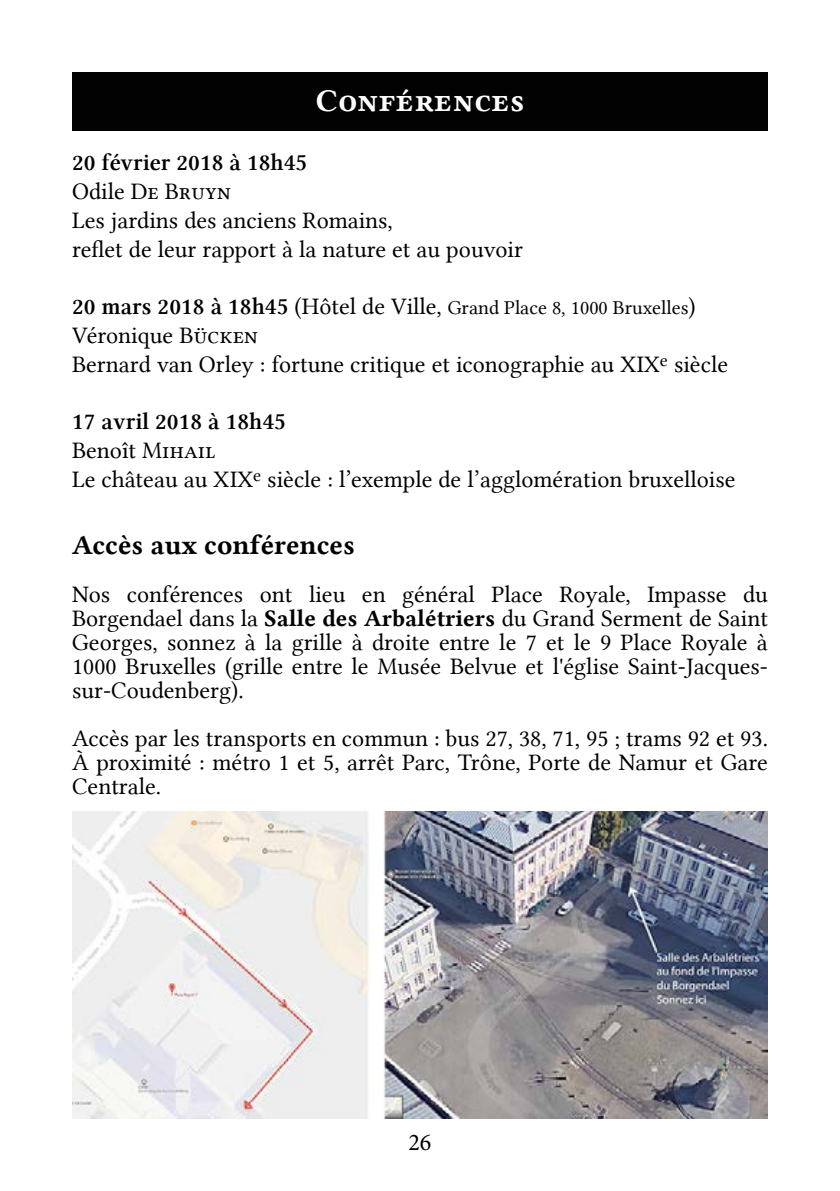
<style>
.page{position:relative;width:840px;height:1191px;background:#fff}
.page>*{position:absolute;margin:0;border:0;box-sizing:border-box;transform-origin:0 0}
.t1{font:32px "Lin Libertine B";color:#fff}
.t2{font:28px "Lin Libertine B";color:#000}
.t3{font:24px/24px "Lin Libertine";color:#000}
.t4{font:24px "Lin Libertine Z";color:#000}
.t5{font:24px "Minion Pro";color:#000}
.t6{font:20px "Lin Libertine";color:#000}
.s1{font-family:"Lin Libertine Z";font-size:24px}
.s2{font-size:24px}
.s3{font-family:"Lin Libertine B"}
</style>
<div class="page">
<div style="left:72px;top:72px;width:695px;height:59px;background:#020203"></div>
<img style="left:72px;top:812px;width:695px;height:307px">
<h1 class="t1" style="left:316px;top:79px;width:210px">Conférences</h1>
<p class="t4" style="left:72px;top:149px;width:237px">20 février 2018 à 18h45</p>
<p class="t3" style="left:72px;top:177px;width:452px;line-height:28.8px">Odile De Bruyn<br>Les jardins des anciens Romains,<br>reflet de leur rapport à la nature et au pouvoir</p>
<p class="t6" style="left:72px;top:296px;width:624px"><span class="s1">20 mars 2018 à 18h45</span> <span class="s2">(Hôtel de Ville,</span> Grand Place 8, 1000 Bruxelles<span class="s2">)</span></p>
<p class="t3" style="left:72px;top:321px;width:657px;line-height:28.8px">Véronique Bücken<br>Bernard van Orley : fortune critique et iconographie au XIX<sup>e</sup> siècle</p>
<p class="t4" style="left:72px;top:408px;width:215px">17 avril 2018 à 18h45</p>
<p class="t3" style="left:72px;top:436px;width:664px;line-height:28.8px">Benoît Mihail<br>Le château au XIX<sup>e</sup> siècle : l’exemple de l’agglomération bruxelloise</p>
<p class="t2" style="left:72px;top:525px;width:284px">Accès aux conférences</p>
<p class="t3" style="left:72px;top:582px;width:697px;text-align:justify">Nos conférences ont lieu en général Place Royale, Impasse du Borgendael dans la <span class="s3">Salle des Arbalétriers</span> du Grand Serment de Saint Georges, sonnez à la grille à droite entre le 7 et le 9 Place Royale à 1000 Bruxelles (grille entre le Musée Belvue et l'église Saint-Jacques&shy;sur-Coudenberg).</p>
<p class="t3" style="left:72px;top:726px;width:697px;text-align:justify">Accès par les transports en commun : bus 27, 38, 71, 95 ; trams 92 et 93.<br>À proximité : métro 1 et 5, arrêt Parc, Trône, Porte de Namur et Gare Centrale.</p>
<p class="t5" style="left:408px;top:1126px;width:25px">26</p>
</div>
